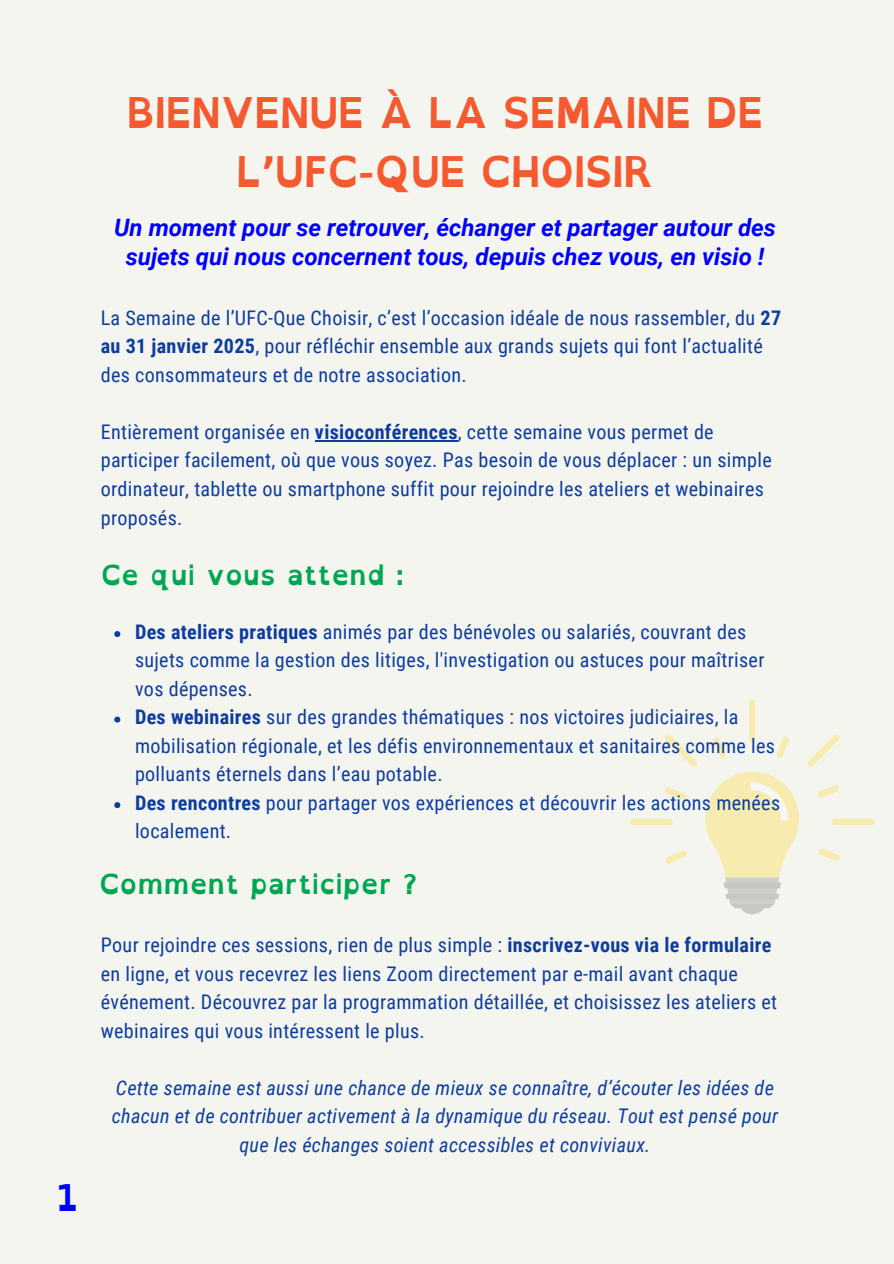
<style>
.page{position:relative;width:894px;height:1264px;background:#fff}
.page>*{position:absolute;margin:0;border:0;box-sizing:border-box;transform-origin:0 0}
.t1{font:700 42.45px/58.8px "Open Dyslexic";letter-spacing:-.03em;color:#f4592f;text-align:center}
.t2{font:700 37.5px "Open Dyslexic";color:#00f}
.t3{font:700 27.6px "Open Dyslexic";color:#00a651}
.t4{font:italic 700 24px/28.7px "Roboto";color:#00f;text-align:center}
.t5{font:20.1px/28.5px "Roboto Condensed";letter-spacing:.015em;color:#0c3c9f}
.t6{font:italic 20.1px/28.5px "Roboto Condensed";letter-spacing:.015em;color:#0c3c9f;text-align:center}
.s1{font-weight:700}
</style>
<div class="page">
<div style="left:0;top:0;width:893px;height:1263px;background:#f5f5ef"></div>
<svg style="left:705px;top:771px;width:94px;height:143px"></svg>
<svg style="left:776px;top:736px;width:13px;height:22px"></svg>
<svg style="left:817px;top:785px;width:22px;height:12px"></svg>
<svg style="left:818px;top:848px;width:22px;height:13px"></svg>
<svg style="left:665px;top:850px;width:22px;height:13px"></svg>
<svg style="left:664px;top:787px;width:22px;height:12px"></svg>
<svg style="left:713px;top:737px;width:13px;height:21px"></svg>
<div style="left:748px;top:699px;width:7px;height:43px;background:#f7ebaf;border-radius:3px"></div>
<svg style="left:807px;top:734px;width:32px;height:32px"></svg>
<div style="left:831px;top:818px;width:43px;height:7px;background:#f7ebaf;border-radius:3px"></div>
<div style="left:629px;top:818px;width:43px;height:7px;background:#f7ebaf;border-radius:3px"></div>
<svg style="left:664px;top:734px;width:33px;height:32px"></svg>
<hr style="left:315px;top:440px;width:142px;height:2px;background:#0c3c9f">
<svg style="left:114px;top:631px;width:6px;height:6px"></svg>
<svg style="left:114px;top:716px;width:6px;height:6px"></svg>
<svg style="left:114px;top:802px;width:6px;height:6px"></svg>
<h2 class="t2" style="left:56px;top:1164px;width:24px">1</h2>
<p class="t1" style="left:126px;top:83px;width:638px">BIENVENUE À LA SEMAINE DE<br>L’UFC-QUE CHOISIR</p>
<p class="t4" style="left:114px;top:214px;width:663px">Un moment pour se retrouver, échanger et partager autour des sujets qui nous concernent tous, depuis chez vous, en visio !</p>
<h1 class="t5" style="left:101px;top:304px;width:681px">La Semaine de l’UFC-Que Choisir, c’est l’occasion idéale de nous rassembler, du <span class="s1">27 au 31 janvier 2025</span>, pour réfléchir ensemble aux grands sujets qui font l’actualité des consommateurs et de notre association.</h1>
<h3 class="t5" style="left:101px;top:418px;width:672px">Entièrement organisée en <span class="s1">visioconférences</span>, cette semaine vous permet de participer facilement, où que vous soyez. Pas besoin de vous déplacer : un simple ordinateur, tablette ou smartphone suffit pour rejoindre les ateliers et webinaires proposés.</h3>
<p class="t3" style="left:101px;top:550px;width:304px">Ce qui vous attend :</p>
<p class="t5" style="left:135px;top:617px;width:630px"><span class="s1">Des ateliers pratiques</span> animés par des bénévoles ou salariés, couvrant des sujets comme la gestion des litiges, l'investigation ou astuces pour maîtriser vos dépenses.</p>
<p class="t5" style="left:135px;top:703px;width:641px"><span class="s1">Des webinaires</span> sur des grandes thématiques : nos victoires judiciaires, la mobilisation régionale, et les défis environnementaux et sanitaires comme les polluants éternels dans l’eau potable.</p>
<p class="t5" style="left:135px;top:788px;width:646px"><span class="s1">Des rencontres</span> pour partager vos expériences et découvrir les actions menées localement.</p>
<h2 class="t3" style="left:99px;top:859px;width:320px">Comment participer ?</h2>
<p class="t5" style="left:101px;top:931px;width:677px">Pour rejoindre ces sessions, rien de plus simple : <span class="s1">inscrivez-vous via le formulaire </span>en ligne, et vous recevrez les liens Zoom directement par e-mail avant chaque événement. Découvrez par la programmation détaillée, et choisissez les ateliers et webinaires qui vous intéressent le plus.</p>
<p class="t6" style="left:112px;top:1073px;width:667px">Cette semaine est aussi une chance de mieux se connaître, d’écouter les idées de chacun et de contribuer activement à la dynamique du réseau. Tout est pensé pour que les échanges soient accessibles et conviviaux.</p>
</div>
